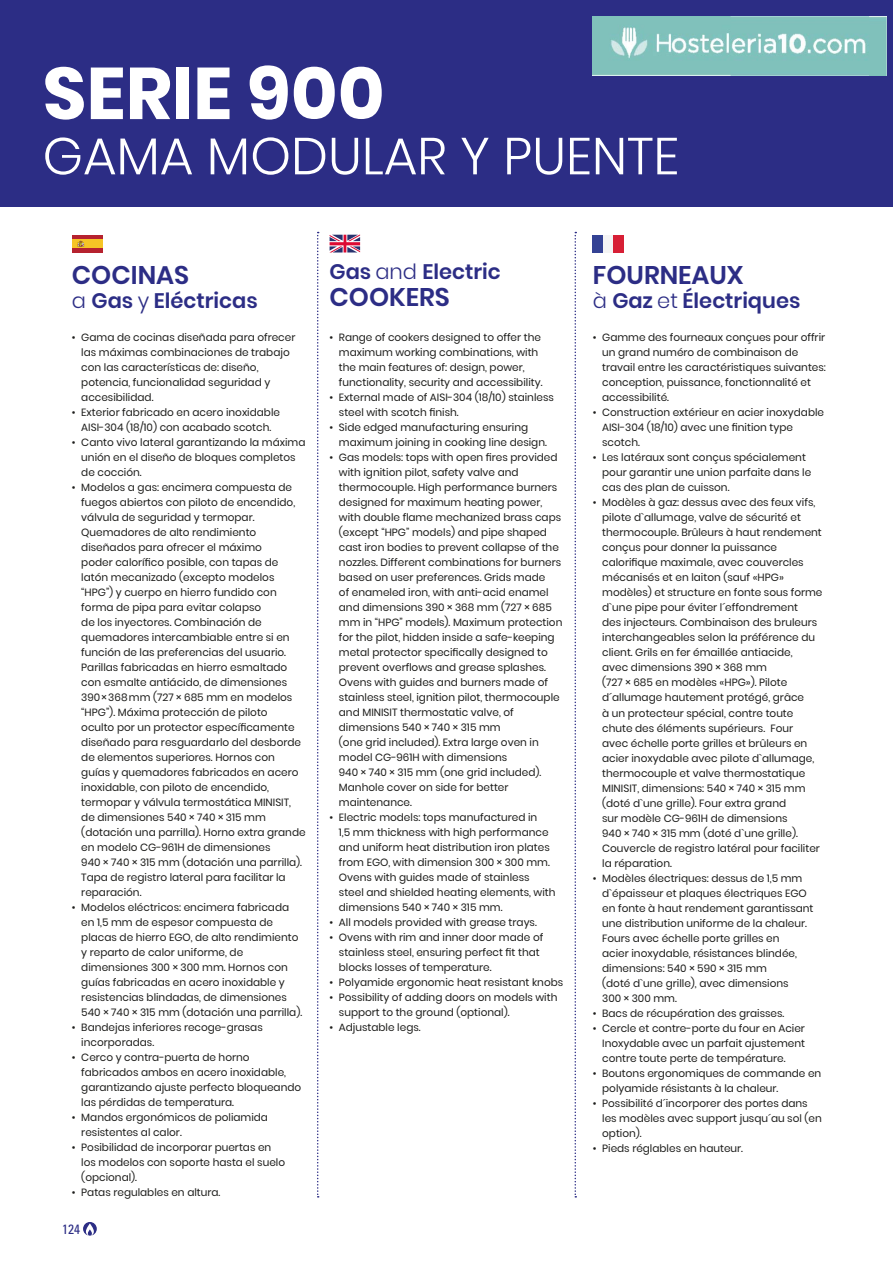
<style>
.page{position:relative;width:893px;height:1263px;background:#fff}
.page>*{position:absolute;margin:0;border:0;box-sizing:border-box;transform-origin:0 0}
.t1{font:700 72.9px "Poppins";color:#fff}
.t2{font:300 51.9px "Poppins";color:#fff}
.t3{font:600 25.5px "Poppins";color:#2c2d85}
.t4{font:600 21px "Poppins";color:#2c2d85}
.t5{font:condensed 13.5px "Univers LT Std";color:#2c2d85}
.t6{font:10.5px/15px "Poppins";color:#1d1d1b}
.s1{font-weight:300}
</style>
<div class="page">
<svg style="left:83px;top:1222px;width:14px;height:14px"></svg>
<div style="left:0;top:0;width:893px;height:206px;background:#2c2d85"></div>
<div style="left:72px;top:235px;width:31px;height:18px;background:#b6222f"></div>
<div style="left:72px;top:239px;width:31px;height:9px;background:#f6c526"></div>
<svg style="left:77px;top:240px;width:8px;height:7px"></svg>
<div style="left:593px;top:235px;width:10px;height:18px;background:#344294"></div>
<div style="left:603px;top:235px;width:10px;height:18px;background:#f4f4f4"></div>
<div style="left:613px;top:235px;width:10px;height:18px;background:#d71f35"></div>
<svg style="left:330px;top:235px;width:30px;height:17px"></svg>
<svg style="left:574px;top:232px;width:2px;height:965px"></svg>
<svg style="left:317px;top:232px;width:2px;height:965px"></svg>
<img style="left:592px;top:17px;width:295px;height:58px">
<h1 class="t1" style="left:43px;top:51px;width:344px">SERIE 900</h1>
<h2 class="t2" style="left:43px;top:126px;width:638px">GAMA MODULAR Y PUENTE</h2>
<h3 class="t3" style="left:72px;top:260px;width:119px">COCINAS</h3>
<h3 class="t4" style="left:72px;top:289px;width:187px"><span class="s1">a</span> Gas <span class="s1">y</span> Eléctricas</h3>
<p class="t6" style="left:81px;top:330px;width:216px;text-indent:-9px">• Gama de cocinas diseñada para ofrecer las máximas combinaciones de trabajo con las características de: diseño, potencia, funcionalidad seguridad y accesibilidad.</p>
<p class="t6" style="left:72px;top:405px;width:210px;text-align:center">• Exterior fabricado en acero inoxidable<br>AISI-304 (18/10) con acabado scotch.</p>
<p class="t6" style="left:81px;top:435px;width:226px;text-indent:-9px">• Canto vivo lateral garantizando la máxima unión en el diseño de bloques completos de cocción.</p>
<p class="t6" style="left:81px;top:480px;width:226px;text-indent:-9px">• Modelos a gas: encimera compuesta de fuegos abiertos con piloto de encendido, válvula de seguridad y termopar.<br>Quemadores de alto rendimiento diseñados para ofrecer el máximo<br>poder calorífico posible, con tapas de latón mecanizado (excepto modelos “HPG”) y cuerpo en hierro fundido con forma de pipa para evitar colapso<br>de los inyectores. Combinación de quemadores intercambiable entre si en función de las preferencias del usuario.<br>Parillas fabricadas en hierro esmaltado con esmalte antiácido, de dimensiones 390×368mm (727 × 685 mm en modelos “HPG”). Máxima protección de piloto<br>oculto por un protector específicamente diseñado para resguardarlo del desborde de elementos superiores. Hornos con guías y quemadores fabricados en acero inoxidable, con piloto de encendido, termopar y válvula termostática MINISIT, de dimensiones 540 × 740 × 315 mm (dotación una parrilla). Horno extra grande en modelo CG-961H de dimensiones<br>940 × 740 × 315 mm (dotación una parrilla).<br>Tapa de registro lateral para facilitar la reparación.</p>
<p class="t6" style="left:81px;top:900px;width:222px;text-indent:-9px">• Modelos eléctricos: encimera fabricada en 1,5 mm de espesor compuesta de placas de hierro EGO, de alto rendimiento y reparto de calor uniforme, de dimensiones 300 × 300 mm. Hornos con guías fabricadas en acero inoxidable y resistencias blindadas, de dimensiones 540 × 740 × 315 mm (dotación una parrilla).</p>
<p class="t6" style="left:81px;top:1020px;width:183px;text-indent:-9px">• Bandejas inferiores recoge-grasas incorporadas.</p>
<p class="t6" style="left:81px;top:1050px;width:221px;text-indent:-9px">• Cerco y contra-puerta de horno fabricados ambos en acero inoxidable, garantizando ajuste perfecto bloqueando las pérdidas de temperatura.</p>
<p class="t6" style="left:81px;top:1110px;width:188px;text-indent:-9px">• Mandos ergonómicos de poliamida resistentes al calor.</p>
<p class="t6" style="left:81px;top:1140px;width:205px;text-indent:-9px">• Posibilidad de incorporar puertas en los modelos con soporte hasta el suelo (opcional).</p>
<p class="t6" style="left:72px;top:1185px;width:150px">• Patas regulables en altura.</p>
<p class="t5" style="left:62px;top:1221px;width:19px">124</p>
<h3 class="t4" style="left:330px;top:260px;width:173px">Gas <span class="s1">and</span> Electric</h3>
<h3 class="t3" style="left:330px;top:283px;width:122px">COOKERS</h3>
<p class="t6" style="left:339px;top:330px;width:205px;text-indent:-9px">• Range of cookers designed to offer the maximum working combinations, with the main features of: design, power, functionality, security and accessibility.</p>
<p class="t6" style="left:339px;top:390px;width:217px;text-indent:-9px">• External made of AISI-304 (18/10) stainless steel with scotch finish.</p>
<p class="t6" style="left:339px;top:420px;width:209px;text-indent:-9px">• Side edged manufacturing ensuring maximum joining in cooking line design.</p>
<p class="t6" style="left:339px;top:450px;width:225px;text-indent:-9px">• Gas models: tops with open fires provided with ignition pilot, safety valve and thermocouple. High performance burners designed for maximum heating power, with double flame mechanized brass caps (except “HPG” models) and pipe shaped cast iron bodies to prevent collapse of the nozzles. Different combinations for burners based on user preferences. Grids made<br>of enameled iron, with anti-acid enamel and dimensions 390 × 368 mm (727 × 685 mm in “HPG” models). Maximum protection for the pilot, hidden inside a safe-keeping metal protector specifically designed to prevent overflows and grease splashes.<br>Ovens with guides and burners made of stainless steel, ignition pilot, thermocouple and MINISIT thermostatic valve, of dimensions 540 × 740 × 315 mm<br>(one grid included). Extra large oven in model CG-961H with dimensions<br>940 × 740 × 315 mm (one grid included).<br>Manhole cover on side for better maintenance.</p>
<p class="t6" style="left:339px;top:810px;width:218px;text-indent:-9px">• Electric models: tops manufactured in<br>1,5 mm thickness with high performance and uniform heat distribution iron plates from EGO, with dimension 300 × 300 mm.<br>Ovens with guides made of stainless steel and shielded heating elements, with dimensions 540 × 740 × 315 mm.</p>
<p class="t6" style="left:330px;top:915px;width:209px">• All models provided with grease trays.</p>
<p class="t6" style="left:339px;top:930px;width:206px;text-indent:-9px">• Ovens with rim and inner door made of stainless steel, ensuring perfect fit that blocks losses of temperature.</p>
<p class="t6" style="left:330px;top:975px;width:235px">• Polyamide ergonomic heat resistant knobs</p>
<p class="t6" style="left:339px;top:990px;width:220px;text-indent:-9px">• Possibility of adding doors on models with support to the ground (optional).</p>
<p class="t6" style="left:330px;top:1020px;width:93px">• Adjustable legs.</p>
<h3 class="t3" style="left:593px;top:260px;width:152px">FOURNEAUX</h3>
<h3 class="t4" style="left:593px;top:289px;width:209px"><span class="s1">à</span> Gaz <span class="s1">et</span> Électriques</h3>
<p class="t6" style="left:602px;top:330px;width:225px;text-indent:-9px">• Gamme des fourneaux conçues pour offrir un grand numéro de combinaison de travail entre les caractéristiques suivantes: conception, puissance, fonctionnalité et accessibilité.</p>
<p class="t6" style="left:602px;top:405px;width:223px;text-indent:-9px">• Construction extérieur en acier inoxydable<br>AISI-304 (18/10) avec une finition type scotch.</p>
<p class="t6" style="left:602px;top:450px;width:211px;text-indent:-9px">• Les latéraux sont conçus spécialement pour garantir une union parfaite dans le cas des plan de cuisson.</p>
<p class="t6" style="left:602px;top:495px;width:222px;text-indent:-9px">• Modèles à gaz: dessus avec des feux vifs, pilote d`allumage, valve de sécurité et thermocouple. Brûleurs à haut rendement conçus pour donner la puissance calorifique maximale, avec couvercles mécanisés et en laiton (sauf «HPG» modèles) et structure en fonte sous forme d`une pipe pour éviter l´effondrement<br>des injecteurs. Combinaison des bruleurs interchangeables selon la préférence du client. Grils en fer émaillée antiacide,<br>avec dimensions 390 × 368 mm<br>(727 × 685 en modèles «HPG»). Pilote d´allumage hautement protégé, grâce<br>à un protecteur spécial, contre toute chute des éléments supérieurs. Four<br>avec échelle porte grilles et brûleurs en acier inoxydable avec pilote d`allumage, thermocouple et valve thermostatique MINISIT, dimensions: 540 × 740 × 315 mm (doté d`une grille). Four extra grand<br>sur modèle CG-961H de dimensions<br>940 × 740 × 315 mm (doté d`une grille).<br>Couvercle de registro latéral pour faciliter la réparation.</p>
<p class="t6" style="left:602px;top:870px;width:213px;text-indent:-9px">• Modèles électriques: dessus de 1,5 mm d`épaisseur et plaques électriques EGO en fonte à haut rendement garantissant une distribution uniforme de la chaleur.<br>Fours avec échelle porte grilles en<br>acier inoxydable, résistances blindée, dimensions: 540 × 590 × 315 mm<br>(doté d`une grille), avec dimensions<br>300 × 300 mm.</p>
<p class="t6" style="left:593px;top:1005px;width:193px">• Bacs de récupération des graisses.</p>
<p class="t6" style="left:602px;top:1020px;width:204px;text-align:justify;text-indent:-9px">• Cercle et contre-porte du four en Acier Inoxydable avec un parfait ajustement contre toute perte de température.</p>
<p class="t6" style="left:602px;top:1065px;width:221px;text-indent:-9px">• Boutons ergonomiques de commande en polyamide résistants à la chaleur.</p>
<p class="t6" style="left:602px;top:1095px;width:221px;text-indent:-9px">• Possibilité d´incorporer des portes dans les modèles avec support jusqu´au sol (en option).</p>
<p class="t6" style="left:593px;top:1140px;width:152px">• Pieds réglables en hauteur.</p>
</div>
